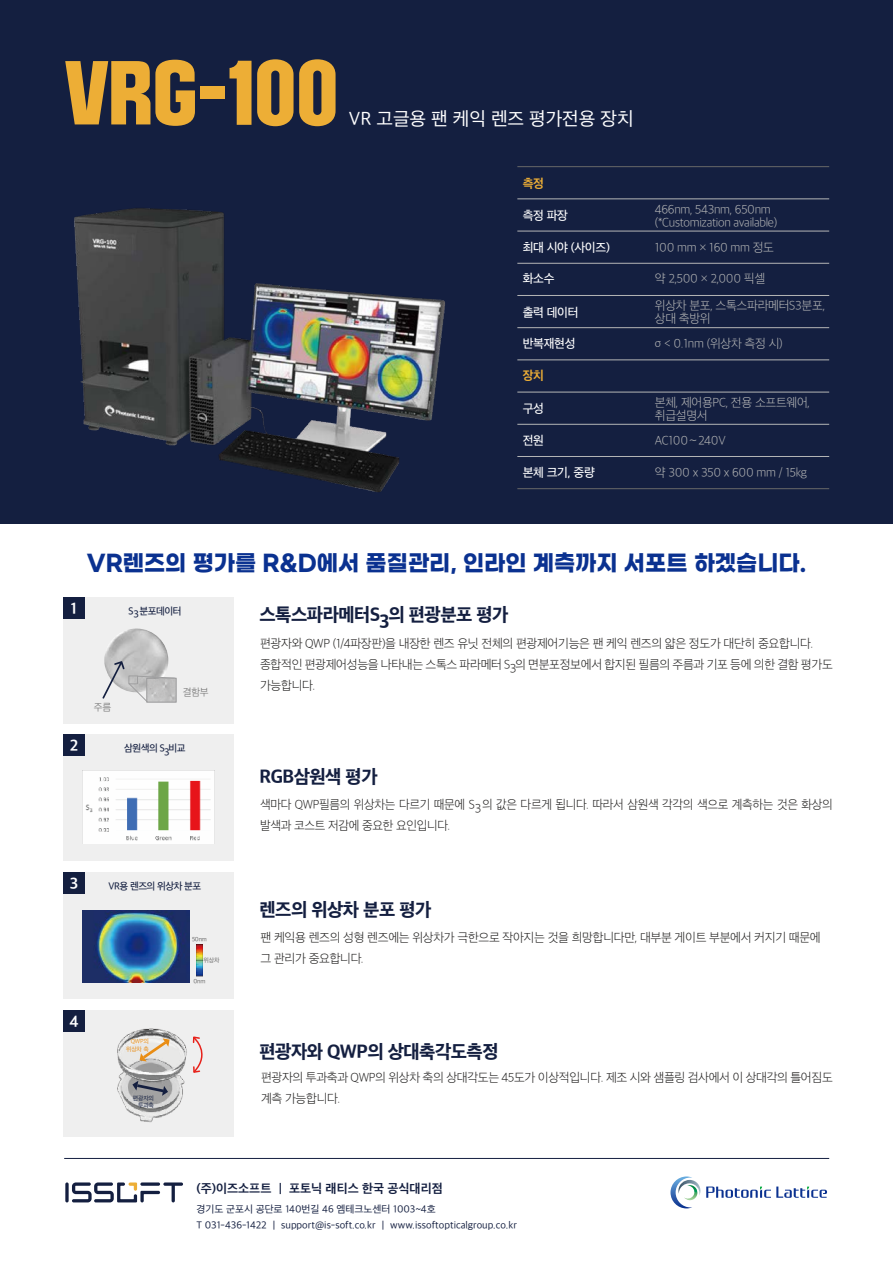
<style>
.page{position:relative;width:893px;height:1263px;background:#fff}
.page>*{position:absolute;margin:0;border:0;box-sizing:border-box;transform-origin:0 0}
.t1{font:70.5px "SD Gyeokdong G207 Bk";color:#edae36}
.t2{font:700 22.5px "Gmarket Sans";color:#0a3190}
.t3{font:18px "SD Gothic Neoa h Ex Bd";letter-spacing:-.025em;color:#141f40}
.t4{font:18px "SD Gothic Neoa d Rg";color:#fff}
.t5{font:15px "SD Gothic Neoa g Bd";color:#fff}
.t6{font:12px/21px "SD Gothic Neoa b Ult Lt";letter-spacing:-.025em;color:#222120}
.t7{font:12px/13.5px "SD Gothic Neoa b Ult Lt";letter-spacing:-.025em;color:#b5b6b6}
.t8{font:12px/21px "SD Gothic Neoa b Ult Lt";letter-spacing:-.025em;color:#222120;scale:.96 1}
.t9{font:12px "SD Gothic Neoa e Md";letter-spacing:-.025em;color:#fff}
.t10{font:12px "SD Gothic Neoa g Bd";color:#141f40}
.t11{font:12px "SD Gothic Neoa g Bd";color:#edae36}
.t12{font:9.75px/16.5px "SD Gothic Neoa d Rg";color:#141f40}
.t13{font:9.75px "SD Gothic Neoa e Md";letter-spacing:-.05em;color:#141f40}
.t14{font:9.75px "SD Gothic Neoa b Ult Lt";color:#686868}
.t15{font:6px "SD Gothic Neoa d Rg";letter-spacing:-.025em;color:#686868}
.t16{font:6px/7.5px "SD Gothic Neoa d Rg";letter-spacing:-.025em;color:#e98d14;text-align:right}
.t17{font:6px/7.5px "SD Gothic Neoa d Rg";letter-spacing:-.025em;color:#141f40;text-align:right}
</style>
<div class="page">
<div style="left:0;top:0;width:893px;height:524px;background:#141f40"></div>
<div style="left:64px;top:597px;width:170px;height:126px;background:#efefef"></div>
<div style="left:64px;top:735px;width:170px;height:126px;background:#efefef"></div>
<div style="left:64px;top:872px;width:170px;height:126px;background:#efefef"></div>
<div style="left:64px;top:1010px;width:170px;height:126px;background:#efefef"></div>
<svg style="left:65px;top:1182px;width:4px;height:20px"></svg>
<svg style="left:72px;top:1182px;width:111px;height:20px"></svg>
<svg style="left:670px;top:1176px;width:157px;height:32px"></svg>
<img style="left:104px;top:628px;width:64px;height:64px;border-radius:32px">
<div style="left:146px;top:678px;width:31px;height:25px;border:1px solid #9f9fa0"></div>
<img style="left:83px;top:771px;width:131px;height:72px">
<img style="left:83px;top:910px;width:107px;height:73px">
<img style="left:197px;top:944px;width:5px;height:33px">
<hr style="left:517px;top:488px;width:312px;height:1px;background:#686868">
<hr style="left:517px;top:166px;width:312px;height:1px;background:#686868">
<hr style="left:517px;top:456px;width:312px;height:1px;background:#b5b6b6">
<hr style="left:517px;top:424px;width:312px;height:1px;background:#b5b6b6">
<hr style="left:517px;top:392px;width:312px;height:1px;background:#b5b6b6">
<hr style="left:517px;top:360px;width:312px;height:1px;background:#b5b6b6">
<hr style="left:517px;top:295px;width:312px;height:1px;background:#b5b6b6">
<hr style="left:517px;top:263px;width:312px;height:1px;background:#b5b6b6">
<hr style="left:517px;top:231px;width:312px;height:1px;background:#b5b6b6">
<hr style="left:517px;top:327px;width:312px;height:1px;background:#b5b6b6">
<hr style="left:517px;top:199px;width:312px;height:1px;background:#b5b6b6">
<div style="left:64px;top:597px;width:21px;height:21px;background:#141f40"></div>
<div style="left:64px;top:735px;width:21px;height:21px;background:#141f40"></div>
<div style="left:64px;top:872px;width:21px;height:21px;background:#141f40"></div>
<img style="left:117px;top:1028px;width:70px;height:95px">
<div style="left:64px;top:1010px;width:21px;height:21px;background:#141f40"></div>
<svg style="left:102px;top:661px;width:73px;height:41px"></svg>
<svg style="left:192px;top:1036px;width:11px;height:37px"></svg>
<svg style="left:140px;top:1038px;width:30px;height:23px"></svg>
<svg style="left:132px;top:1081px;width:36px;height:15px"></svg>
<hr style="left:64px;top:1158px;width:765px;height:1px;background:#141f40">
<img style="left:74px;top:208px;width:371px;height:284px">
<h1 class="t1" style="left:65px;top:57px;width:275px">VRG-100</h1>
<h3 class="t4" style="left:349px;top:110px;width:286px">VR 고글용 팬 케익 렌즈 평가전용 장치</h3>
<p class="t11" style="left:523px;top:177px;width:23px">측정</p>
<p class="t9" style="left:523px;top:210px;width:47px">측정 파장</p>
<p class="t7" style="left:655px;top:202px;width:124px">466nm, 543nm, 650nm (*Customization available)</p>
<p class="t9" style="left:523px;top:242px;width:89px">최대 시야 (사이즈)</p>
<p class="t7" style="left:655px;top:241px;width:121px">100 mm × 160 mm 정도</p>
<p class="t9" style="left:523px;top:273px;width:33px">화소수</p>
<p class="t7" style="left:655px;top:272px;width:112px">약 2,500 × 2,000 픽셀</p>
<p class="t9" style="left:523px;top:306px;width:57px">출력 데이터</p>
<p class="t7" style="left:655px;top:298px;width:172px">위상차 분포, 스톡스파라메터S3분포, 상대 축방위</p>
<p class="t9" style="left:523px;top:338px;width:54px">반복재현성</p>
<p class="t7" style="left:655px;top:337px;width:129px">σ &lt; 0.1nm (위상차 측정 시)</p>
<p class="t11" style="left:523px;top:369px;width:23px">장치</p>
<p class="t9" style="left:523px;top:403px;width:23px">구성</p>
<p class="t7" style="left:655px;top:395px;width:157px">본체, 제어용PC, 전용 소프트웨어, 취급설명서</p>
<p class="t9" style="left:523px;top:435px;width:23px">전원</p>
<p class="t7" style="left:655px;top:434px;width:83px">AC100∼240V　</p>
<p class="t9" style="left:523px;top:466px;width:74px">본체 크기, 중량</p>
<p class="t7" style="left:655px;top:465px;width:154px">약 300 x 350 x 600 mm / 15kg</p>
<h2 class="t2" style="left:87px;top:551px;width:721px">VR렌즈의 평가를 R&amp;D에서 품질관리, 인라인 계측까지 서포트 하겠습니다.</h2>
<p class="t5" style="left:71px;top:601px;width:8px">1</p>
<p class="t13" style="left:128px;top:606px;width:55px">S 분포데이터</p>
<p class="t13" style="left:133px;top:610px;width:7px">3</p>
<p class="t5" style="left:70px;top:738px;width:10px">2</p>
<p class="t14" style="left:94px;top:703px;width:19px">주름</p>
<p class="t14" style="left:183px;top:687px;width:27px">결함부</p>
<p class="t13" style="left:124px;top:744px;width:63px">삼원색의 S 비교</p>
<p class="t13" style="left:164px;top:747px;width:7px">3</p>
<h3 class="t3" style="left:260px;top:606px;width:250px">스톡스파라메터S 의 편광분포 평가</h3>
<h3 class="t3" style="left:380px;top:612px;width:12px">3</h3>
<p class="t6" style="left:260px;top:632px;width:574px">편광자와 QWP (1/4파장판)을 내장한 렌즈 유닛 전체의 편광제어기능은 팬 케익 렌즈의 얇은 정도가 대단히 중요합니다. 종합적인 편광제어성능을 나타내는 스톡스 파라메터 S 의 면분포정보에서 합지된 필름의 주름과 기포 등에 의한 결함 평가도 가능합니다.</p>
<p class="t6" style="left:510px;top:658px;width:8px">3</p>
<h3 class="t3" style="left:260px;top:768px;width:120px">RGB삼원색 평가</h3>
<p class="t8" style="left:260px;top:794px;width:598px">색마다 QWP필름의 위상차는 다르기 때문에 S 의 값은 다르게 됩니다. 따라서 삼원색 각각의 색으로 계측하는 것은 화상의 발색과 코스트 저감에 중요한 요인입니다.</p>
<p class="t8" style="left:475px;top:798px;width:8px">3</p>
<p class="t5" style="left:70px;top:876px;width:10px">3</p>
<p class="t5" style="left:69px;top:1014px;width:11px">4</p>
<p class="t13" style="left:109px;top:881px;width:94px">VR용 렌즈의 위상차 분포</p>
<p class="t15" style="left:192px;top:936px;width:16px">50nm</p>
<p class="t15" style="left:204px;top:957px;width:17px">위상차</p>
<p class="t16" style="left:126px;top:1037px;width:24px">QWP의 위상차 축</p>
<p class="t17" style="left:133px;top:1094px;width:23px">편광자의 투과축</p>
<p class="t15" style="left:193px;top:978px;width:14px">0nm</p>
<h3 class="t3" style="left:260px;top:900px;width:173px">렌즈의 위상차 분포 평가</h3>
<p class="t6" style="left:261px;top:927px;width:562px">팬 케익용 렌즈의 성형 렌즈에는 위상차가 극한으로 작아지는 것을 희망합니다만, 대부분 게이트 부분에서 커지기 때문에 그 관리가 중요합니다.</p>
<h3 class="t3" style="left:260px;top:1042px;width:241px">편광자와 QWP의 상대축각도측정</h3>
<p class="t6" style="left:261px;top:1067px;width:573px">편광자의 투과축과 QWP의 위상차 축의 상대각도는 45도가 이상적입니다. 제조 시와 샘플링 검사에서 이 상대각의 틀어짐도 계측 가능합니다.</p>
<p class="t10" style="left:196px;top:1182px;width:248px">(주)이즈소프트 ㅣ 포토닉 래티스 한국 공식대리점</p>
<p class="t12" style="left:196px;top:1200px;width:322px">경기도 군포시 공단로 140번길 46 엠테크노센터 1003~4호<br>T 031-436-1422 ㅣ support@is-soft.co.kr ㅣ www.issoftopticalgroup.co.kr</p>
</div>
